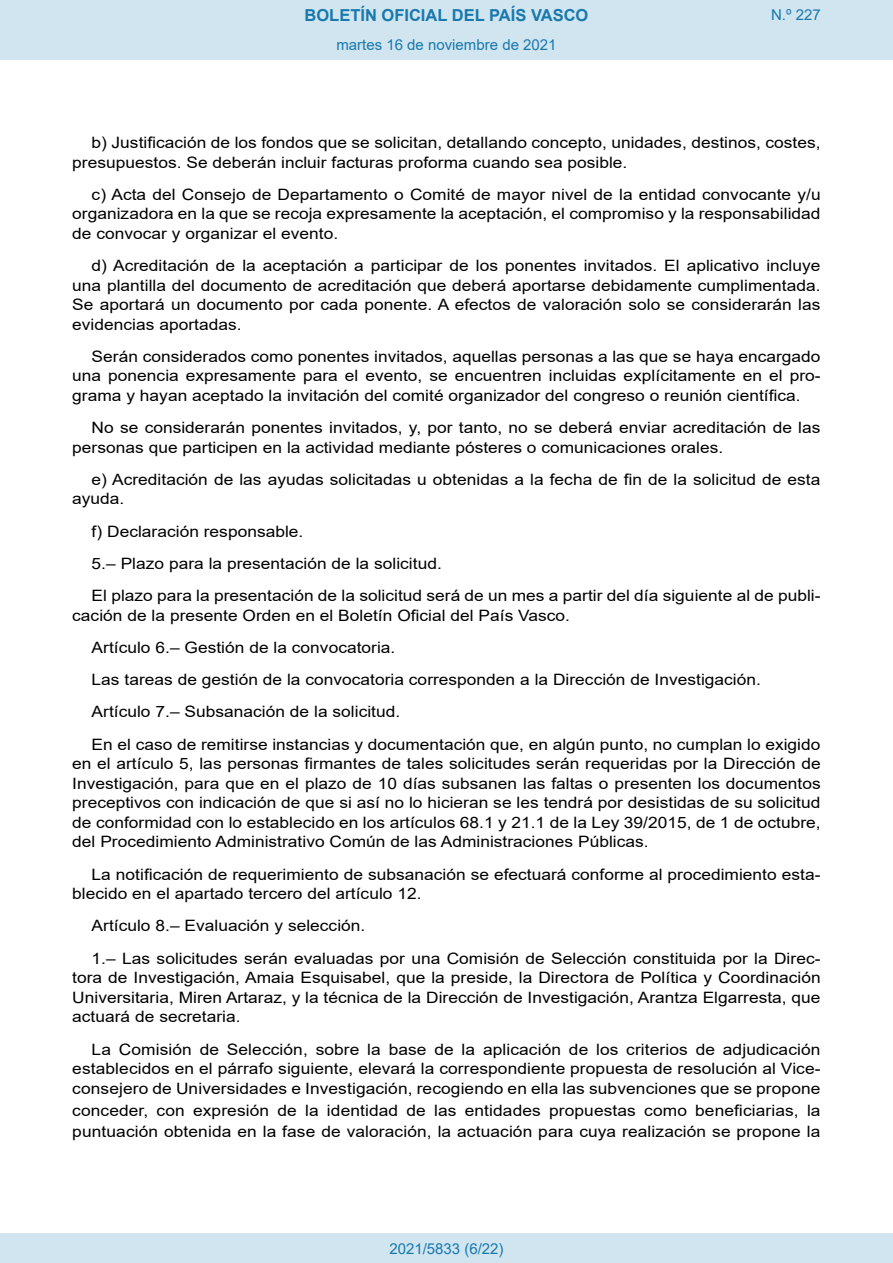
<style>
.page{position:relative;width:893px;height:1263px;background:#fff}
.page>*{position:absolute;margin:0;border:0;box-sizing:border-box;transform-origin:0 0}
.t1{font:700 16.5px "Arial";color:#1879ad}
.BOPVDetalle{font:15.6px/19.5px "Arial";color:#000;scale:1.11 1}
.Paginacion_Centro{font:15px "Arial";color:#1879ad}
</style>
<div class="page">
<div style="left:0;top:0;width:893px;height:60px;background:#d0e5f0"></div>
<div style="left:0;top:1233px;width:893px;height:30px;background:#d0e5f0"></div>
<p class="t1" style="left:305px;top:3px;width:285px">BOLETÍN OFICIAL DEL PAÍS VASCO</p>
<p class="Paginacion_Centro" style="left:336px;top:35px;width:222px">martes 16 de noviembre de 2021</p>
<p class="Paginacion_Centro" style="left:771px;top:5px;width:51px">N.º 227</p>
<p class="BOPVDetalle" style="left:72px;top:133px;width:676px;text-indent:19px">b) Justificación de los fondos que se solicitan, detallando concepto, unidades, destinos, costes, presupuestos. Se deberán incluir facturas proforma cuando sea posible.</p>
<p class="BOPVDetalle" style="left:72px;top:185px;width:676px;text-align:justify;text-indent:19px">c) Acta del Consejo de Departamento o Comité de mayor nivel de la entidad convocante y/u organizadora en la que se recoja expresamente la aceptación, el compromiso y la responsabilidad de convocar y organizar el evento.</p>
<p class="BOPVDetalle" style="left:72px;top:256px;width:676px;text-align:justify;text-indent:19px">d) Acreditación de la aceptación a participar de los ponentes invitados. El aplicativo incluye una plantilla del documento de acreditación que deberá aportarse debidamente cumplimentada.<br>Se aportará un documento por cada ponente. A efectos de valoración solo se considerarán las evidencias aportadas.</p>
<p class="BOPVDetalle" style="left:72px;top:347px;width:676px;text-align:justify;text-indent:19px">Serán considerados como ponentes invitados, aquellas personas a las que se haya encargado una ponencia expresamente para el evento, se encuentren incluidas explícitamente en el pro&shy;grama y hayan aceptado la invitación del comité organizador del congreso o reunión científica.</p>
<p class="BOPVDetalle" style="left:72px;top:418px;width:676px;text-indent:19px">No se considerarán ponentes invitados, y, por tanto, no se deberá enviar acreditación de las personas que participen en la actividad mediante pósteres o comunicaciones orales.</p>
<p class="BOPVDetalle" style="left:72px;top:470px;width:675px;text-indent:19px">e) Acreditación de las ayudas solicitadas u obtenidas a la fecha de fin de la solicitud de esta ayuda.</p>
<p class="BOPVDetalle" style="left:92px;top:521px;width:192px">f) Declaración responsable.</p>
<p class="BOPVDetalle" style="left:92px;top:554px;width:317px">5.– Plazo para la presentación de la solicitud.</p>
<p class="BOPVDetalle" style="left:72px;top:586px;width:676px;text-indent:19px">El plazo para la presentación de la solicitud será de un mes a partir del día siguiente al de publi&shy;cación de la presente Orden en el Boletín Oficial del País Vasco.</p>
<p class="BOPVDetalle" style="left:92px;top:638px;width:275px">Artículo 6.– Gestión de la convocatoria.</p>
<p class="BOPVDetalle" style="left:92px;top:670px;width:604px">Las tareas de gestión de la convocatoria corresponden a la Dirección de Investigación.</p>
<p class="BOPVDetalle" style="left:92px;top:702px;width:279px">Artículo 7.– Subsanación de la solicitud.</p>
<p class="BOPVDetalle" style="left:72px;top:734px;width:676px;text-align:justify;text-indent:19px">En el caso de remitirse instancias y documentación que, en algún punto, no cumplan lo exigido en el artículo 5, las personas firmantes de tales solicitudes serán requeridas por la Dirección de Investigación, para que en el plazo de 10 días subsanen las faltas o presenten los documentos preceptivos con indicación de que si así no lo hicieran se les tendrá por desistidas de su solicitud de conformidad con lo establecido en los artículos 68.1 y 21.1 de la Ley 39/2015, de 1 de octubre, del Procedimiento Administrativo Común de las Administraciones Públicas.</p>
<p class="BOPVDetalle" style="left:72px;top:864px;width:676px;text-indent:19px">La notificación de requerimiento de subsanación se efectuará conforme al procedimiento esta&shy;blecido en el apartado tercero del artículo 12.</p>
<p class="BOPVDetalle" style="left:92px;top:916px;width:248px">Artículo 8.– Evaluación y selección.</p>
<p class="BOPVDetalle" style="left:72px;top:948px;width:676px;text-align:justify;text-indent:19px">1.– Las solicitudes serán evaluadas por una Comisión de Selección constituida por la Direc&shy;tora de Investigación, Amaia Esquisabel, que la preside, la Directora de Política y Coordinación Universitaria, Miren Artaraz, y la técnica de la Dirección de Investigación, Arantza Elgarresta, que actuará de secretaria.</p>
<p class="BOPVDetalle" style="left:72px;top:1039px;width:676px;text-align:justify;text-indent:19px">La Comisión de Selección, sobre la base de la aplicación de los criterios de adjudicación establecidos en el párrafo siguiente, elevará la correspondiente propuesta de resolución al Vice&shy;consejero de Universidades e Investigación, recogiendo en ella las subvenciones que se propone</p>
<p class="BOPVDetalle" style="left:72px;top:1099px;width:676px;line-height:21.3px">conceder, con expresión de la identidad de las entidades propuestas como beneficiarias, la puntuación obtenida en la fase de valoración, la actuación para cuya realización se propone la</p>
<p class="Paginacion_Centro" style="left:389px;top:1238px;width:116px">2021/5833 (6/22)</p>
</div>
